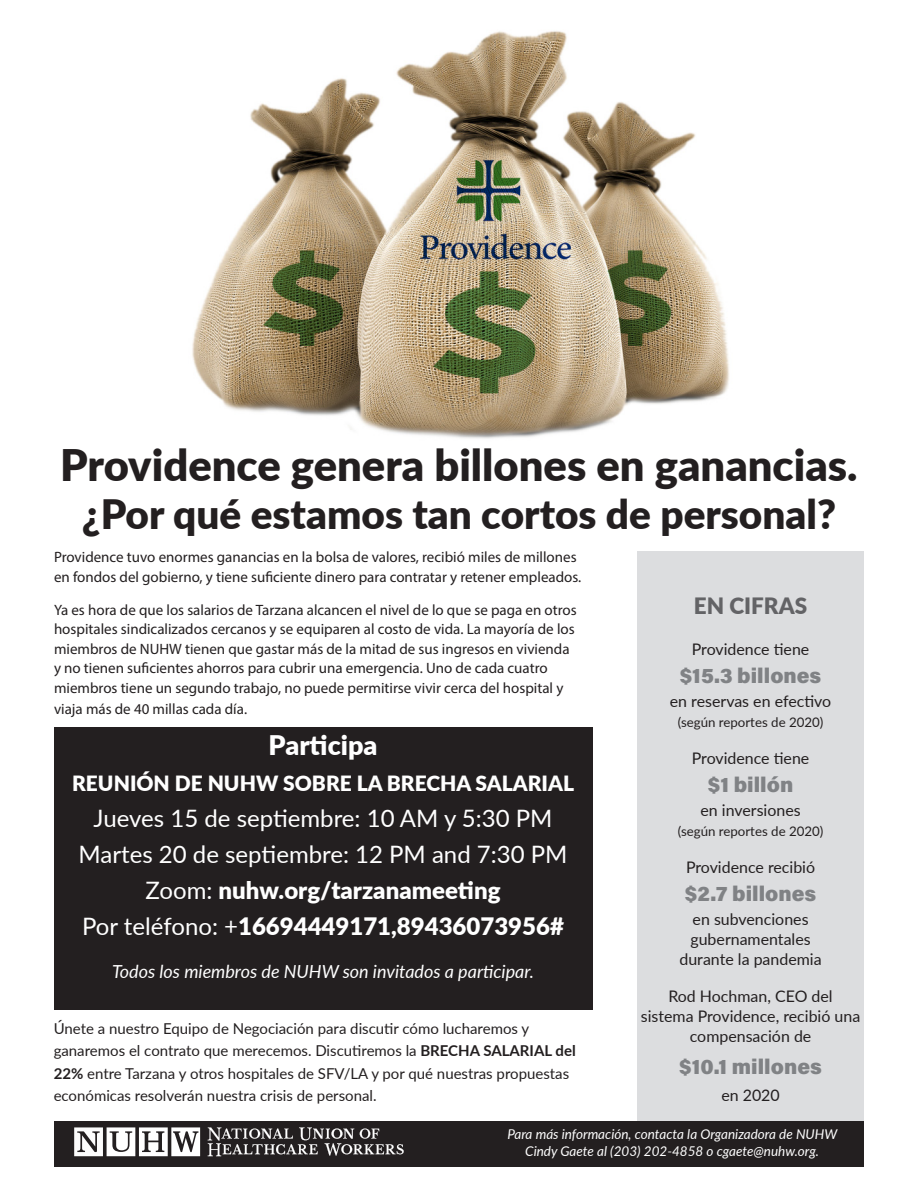
<style>
.page{position:relative;width:918px;height:1188px;background:#fff}
.page>*{position:absolute;margin:0;border:0;box-sizing:border-box;transform-origin:0 0}
.t1{font:900 43.5px "Lato";color:#231f20}
.t2{font:900 40.5px "Lato";color:#231f20}
.t3{font:900 27px "Lato";color:#fff}
.t4{font:24px "Lato";color:#fff}
.t5{font:900 24px "Lato";color:#fff}
.t6{font:900 22.5px "Lato";color:#636366}
.t7{font:21.3px "Acumin Variable Concept";color:#808285}
.t8{font:900 21px "Lato";color:#fff}
.t9{font:italic 18px "Lato";color:#fff}
.t10{font:15.9px/20px "Lato";color:#231f20;text-align:center}
.t11{font:15px/19.5px "Myriad Pro";color:#231f20}
.t12{font:15px/22.5px "Lato";color:#231f20}
.t13{font:italic 13.5px/16.5px "Lato";color:#fff;text-align:center}
.t14{font:13.35px "Lato";color:#231f20}
.s1{font-weight:400}
.s2{font-weight:700}
</style>
<div class="page">
<img style="left:192px;top:31px;width:537px;height:408px">
<div style="left:637px;top:551px;width:227px;height:570px;background:#dcdddf"></div>
<div style="left:54px;top:1121px;width:810px;height:45px;background:#231f20"></div>
<svg style="left:208px;top:1127px;width:196px;height:29px"></svg>
<svg style="left:74px;top:1127px;width:126px;height:29px"></svg>
<div style="left:54px;top:727px;width:538px;height:283px;background:#231f20"></div>
<p class="t1" style="left:60px;top:432px;width:799px">Providence genera billones en ganancias.</p>
<p class="t2" style="left:82px;top:484px;width:756px">¿Por qué estamos tan cortos de personal?</p>
<p class="t11" style="left:54px;top:547px;width:529px">Providence tuvo enormes ganancias en la bolsa de valores, recibió miles de millones en fondos del gobierno, y tiene suficiente dinero para contratar y retener empleados.</p>
<p class="t11" style="left:54px;top:600px;width:524px">Ya es hora de que los salarios de Tarzana alcancen el nivel de lo que se paga en otros hospitales sindicalizados cercanos y se equiparen al costo de vida. La mayoría de los miembros de NUHW tienen que gastar más de la mitad de sus ingresos en vivienda y no tienen suficientes ahorros para cubrir una emergencia. Uno de cada cuatro miembros tiene un segundo trabajo, no puede permitirse vivir cerca del hospital y</p>
<p class="t11" style="left:54px;top:699px;width:195px">viaja más de 40 millas cada día.</p>
<p class="t6" style="left:694px;top:588px;width:115px">EN CIFRAS</p>
<p class="t10" style="left:692px;top:638px;width:119px">Providence tiene</p>
<p class="t7" style="left:680px;top:661px;width:143px">$15.3 billones</p>
<p class="t10" style="left:670px;top:690px;width:163px">en reservas en efectivo</p>
<p class="t14" style="left:678px;top:712px;width:147px">(según reportes de 2020)</p>
<p class="t10" style="left:692px;top:747px;width:119px">Providence tiene</p>
<p class="t7" style="left:708px;top:770px;width:87px">$1 billón</p>
<p class="t10" style="left:701px;top:799px;width:102px">en inversiones</p>
<p class="t14" style="left:678px;top:821px;width:147px">(según reportes de 2020)</p>
<p class="t10" style="left:686px;top:856px;width:131px">Providence recibió</p>
<p class="t7" style="left:685px;top:879px;width:133px">$2.7 billones</p>
<p class="t10" style="left:680px;top:908px;width:144px">en subvenciones gubernamentales durante la pandemia</p>
<p class="t10" style="left:641px;top:985px;width:221px">Rod Hochman, CEO del sistema Providence, recibió una compensación de</p>
<p class="t7" style="left:679px;top:1052px;width:144px">$10.1 millones</p>
<p class="t10" style="left:721px;top:1085px;width:60px">en 2020</p>
<p class="t13" style="left:507px;top:1125px;width:331px">Para más información, contacta la Organizadora de NUHW<br>Cindy Gaete al (203) 202-4858 o cgaete@nuhw.org.</p>
<p class="t3" style="left:269px;top:725px;width:110px">Participa</p>
<p class="t8" style="left:72px;top:768px;width:503px">REUNIÓN DE NUHW SOBRE LA BRECHA SALARIAL</p>
<p class="t4" style="left:94px;top:801px;width:460px">Jueves 15 de septiembre: 10 AM y 5:30 PM</p>
<p class="t4" style="left:79px;top:837px;width:490px">Martes 20 de septiembre: 12 PM and 7:30 PM</p>
<p class="t5" style="left:146px;top:872px;width:356px"><span class="s1">Zoom:</span> nuhw.org/tarzanameeting</p>
<p class="t5" style="left:82px;top:908px;width:483px"><span class="s1">Por teléfono: +</span>16694449171,89436073956#</p>
<p class="t9" style="left:112px;top:959px;width:424px">Todos los miembros de NUHW son invitados a participar.</p>
<p class="t12" style="left:54px;top:1017px;width:524px">Únete a nuestro Equipo de Negociación para discutir cómo lucharemos y ganaremos el contrato que merecemos. Discutiremos la <span class="s2">BRECHA SALARIAL del 22%</span> entre Tarzana y otros hospitales de SFV/LA y por qué nuestras propuestas económicas resolverán nuestra crisis de personal.</p>
</div>
